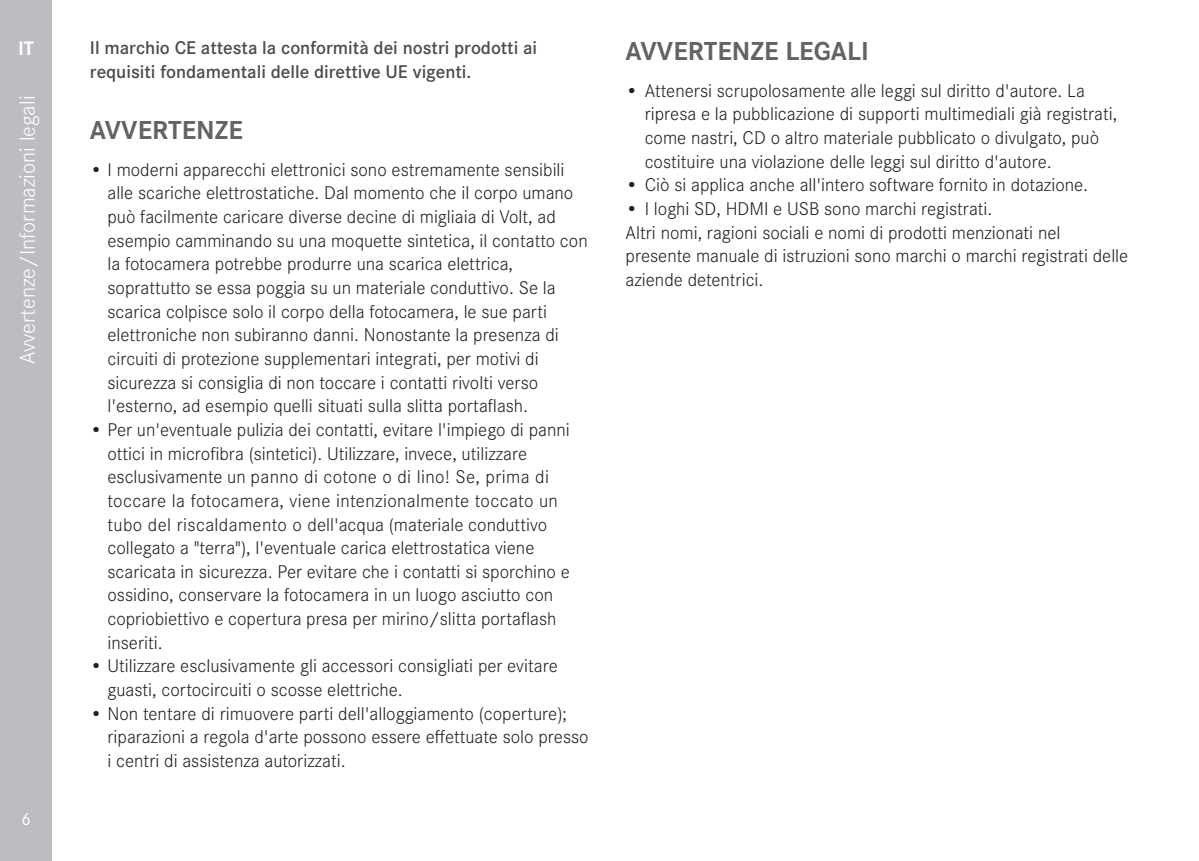
<style>
.page{position:relative;width:1199px;height:861px;background:#fff}
.page>*{position:absolute;margin:0;border:0;box-sizing:border-box;transform-origin:0 0}
.t1{font:700 27px "Corporate S";color:#636366}
.t2{font:300 22.5px "Corporate S";color:#fff}
.t3{font:700 20.25px "Corporate S";color:#fff}
.t4{font:300 19.12px/23.6px "Corporate S";color:#231f20}
.t5{font:600 19.12px/23.6px "Corporate S";color:#4b4c4d}
.t6{font:18px "Corporate S";color:#fff}
</style>
<div class="page">
<div style="left:0;top:0;width:52px;height:860px;background:#bcbdc0"></div>
<p class="t3" style="left:18px;top:32px;width:18px">IT</p>
<p class="t2" style="left:11px;top:364px;width:270px;rotate:-90deg">Avvertenze/Informazioni legali</p>
<p class="t6" style="left:21px;top:805px;width:11px">6</p>
<p class="t5" style="left:90px;top:35px;width:449px">Il marchio CE attesta la conformità dei nostri prodotti ai requisiti fondamentali delle direttive UE vigenti.</p>
<h1 class="t1" style="left:90px;top:109px;width:154px">AVVERTENZE</h1>
<p class="t4" style="left:107px;top:156px;width:482px;text-indent:-18px">• I moderni apparecchi elettronici sono estremamente sensibili alle scariche elettrostatiche. Dal momento che il corpo umano può facilmente caricare diverse decine di migliaia di Volt, ad esempio camminando su una moquette sintetica, il contatto con la fotocamera potrebbe produrre una scarica elettrica, soprattutto se essa poggia su un materiale conduttivo. Se la scarica colpisce solo il corpo della fotocamera, le sue parti elettroniche non subiranno danni. Nonostante la presenza di circuiti di protezione supplementari integrati, per motivi di sicurezza si consiglia di non toccare i contatti rivolti verso l'esterno, ad esempio quelli situati sulla slitta portaflash.</p>
<p class="t4" style="left:107px;top:416px;width:464px;text-indent:-18px">• Per un'eventuale pulizia dei contatti, evitare l'impiego di panni ottici in microfibra (sintetici). Utilizzare, invece, utilizzare esclusivamente un panno di cotone o di lino! Se, prima di toccare la fotocamera, viene intenzionalmente toccato un tubo del riscaldamento o dell'acqua (materiale conduttivo collegato a "terra"), l'eventuale carica elettrostatica viene scaricata in sicurezza. Per evitare che i contatti si sporchino e ossidino, conservare la fotocamera in un luogo asciutto con copriobiettivo e copertura presa per mirino/slitta portaflash inseriti.</p>
<p class="t4" style="left:107px;top:652px;width:452px;text-indent:-18px">• Utilizzare esclusivamente gli accessori consigliati per evitare guasti, cortocircuiti o scosse elettriche.</p>
<p class="t4" style="left:107px;top:700px;width:483px;text-indent:-18px">• Non tentare di rimuovere parti dell'alloggiamento (coperture); riparazioni a regola d'arte possono essere effettuate solo presso i centri di assistenza autorizzati.</p>
<h1 class="t1" style="left:626px;top:30px;width:245px">AVVERTENZE LEGALI</h1>
<p class="t4" style="left:645px;top:77px;width:474px;text-indent:-19px">• Attenersi scrupolosamente alle leggi sul diritto d'autore. La ripresa e la pubblicazione di supporti multimediali già registrati, come nastri, CD o altro materiale pubblicato o divulgato, può costituire una violazione delle leggi sul diritto d'autore.</p>
<p class="t4" style="left:626px;top:172px;width:464px">• Ciò si applica anche all'intero software fornito in dotazione.</p>
<p class="t4" style="left:626px;top:195px;width:504px">• I loghi SD, HDMI e USB sono marchi registrati.<br>Altri nomi, ragioni sociali e nomi di prodotti menzionati nel presente manuale di istruzioni sono marchi o marchi registrati delle aziende detentrici.</p>
</div>
